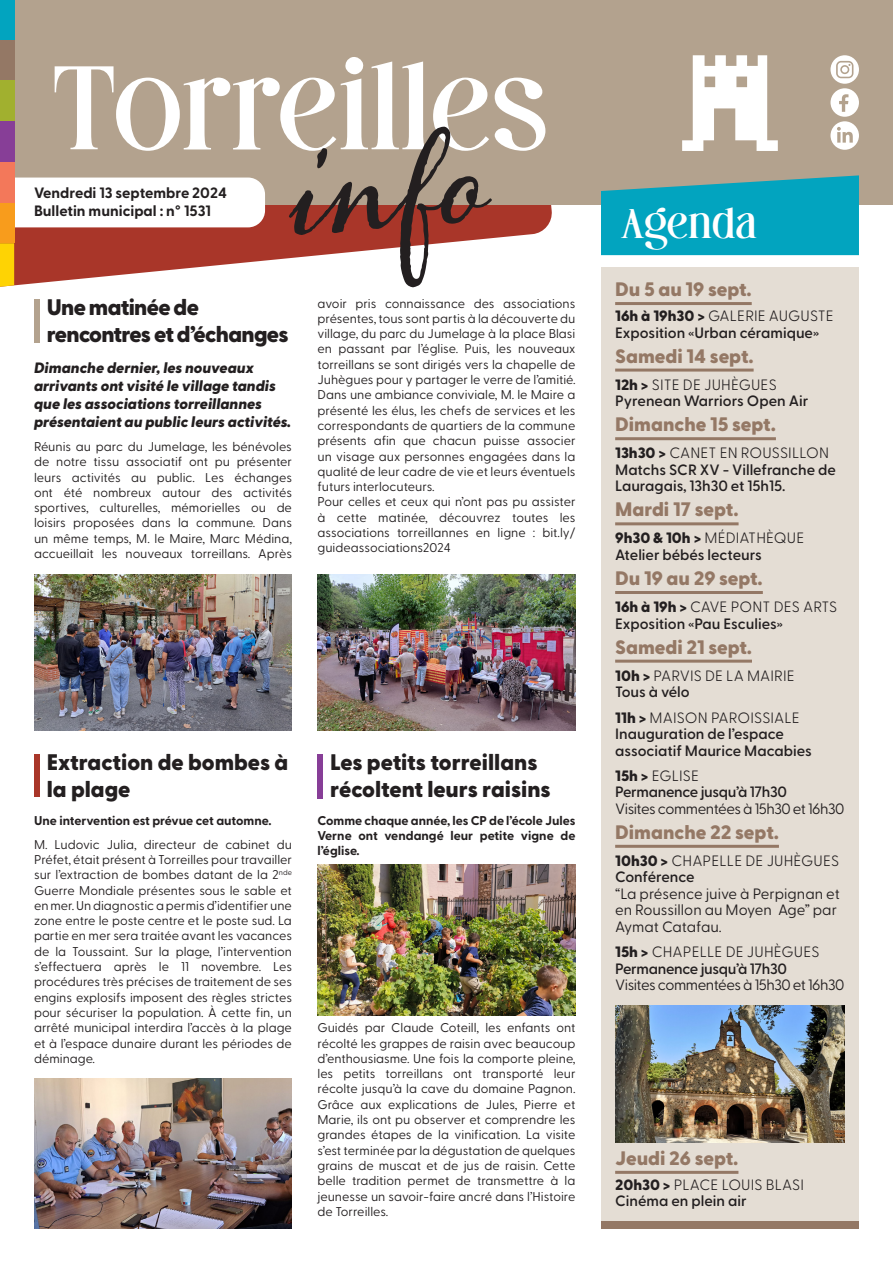
<style>
.page{position:relative;width:893px;height:1263px;background:#fff}
.page>*{position:absolute;margin:0;border:0;box-sizing:border-box;transform-origin:0 0}
.Texte_standard{font:900 33.3px "Dating Historia";color:#fff}
.Titre_noir{font:800 22.5px/27px "Greycliff CF";letter-spacing:-.005em;color:#231f20}
.Titre_noir-2{font:800 22.5px/27px "Greycliff CF";letter-spacing:-.03em;color:#231f20}
.Date_animations_Marron{font:800 19.5px "Greycliff CF";color:#947865}
.Texte_Agenda{font:800 19.5px "Greycliff CF";color:#947865}
.Texte_Agenda-2{font:600 15px/16.5px "Greycliff CF";color:#231f20}
.Texte_Agenda-3{font:15px/16.5px "Greycliff CF";letter-spacing:-.03em;color:#231f20}
.Inter_obliq{font:italic 800 15px/18px "Greycliff CF";color:#231f20}
.Texte_Agenda-4{font:15px/16.5px "Greycliff CF";color:#231f20}
.Date_et_N__bulletin{font:700 15px/18px "Greycliff CF";color:#231f20}
.Texte_Agenda-5{font:300 15px/16.5px "Greycliff CF";letter-spacing:.01em;color:#231f20}
.Texte_standard-2{font:12.75px/15.3px "Greycliff CF";color:#231f20;text-align:justify}
.Chapo_texte{font:700 12.75px/15.3px "Greycliff CF";color:#231f20;text-align:justify}
.s1{font-weight:800}
.s2{font-weight:300}
.s3{font-weight:600}
</style>
<div class="page">
<svg style="left:14px;top:204px;width:539px;height:82px;fill:#a93629"></svg>
<div style="left:0;top:0;width:893px;height:204px;background:#b3a28e"></div>
<svg style="left:601px;top:175px;width:258px;height:80px;background:#14a3b9"></svg>
<div style="left:14px;top:178px;width:251px;height:49px;background:#fff"></div>
<svg style="left:55px;top:57px;width:490px;height:94px"></svg>
<svg style="left:289px;top:127px;width:203px;height:160px"></svg>
<div style="left:601px;top:268px;width:258px;height:961px;background:#e4ddd4"></div>
<svg style="left:682px;top:55px;width:96px;height:96px"></svg>
<div style="left:830px;top:121px;width:29px;height:29px;background:#fff;border-radius:50%"></div>
<svg style="left:837px;top:127px;width:16px;height:16px"></svg>
<svg style="left:830px;top:55px;width:29px;height:29px"></svg>
<svg style="left:836px;top:61px;width:17px;height:17px"></svg>
<div style="left:830px;top:88px;width:29px;height:29px;background:#fff;border-radius:14px"></div>
<svg style="left:839px;top:94px;width:9px;height:18px"></svg>
<div style="left:0;top:203px;width:14px;height:40px;background:#f89c1c"></div>
<svg style="left:0;top:243px;width:14px;height:44px"></svg>
<div style="left:0;top:121px;width:14px;height:41px;background:#873e97"></div>
<div style="left:0;top:40px;width:14px;height:40px;background:#947865"></div>
<div style="left:0;top:162px;width:14px;height:41px;background:#f3785a"></div>
<div style="left:0;top:0;width:14px;height:40px;background:#02a4bf"></div>
<div style="left:0;top:80px;width:14px;height:41px;background:#a1b02f"></div>
<div style="left:601px;top:1222px;width:258px;height:7px;background:#947865"></div>
<div style="left:317px;top:754px;width:6px;height:45px;background:#873e97"></div>
<img style="left:317px;top:865px;width:258px;height:151px">
<div style="left:34px;top:299px;width:6px;height:44px;background:#b3a28e"></div>
<div style="left:34px;top:754px;width:6px;height:43px;background:#a93629"></div>
<img style="left:34px;top:1078px;width:258px;height:151px">
<img style="left:34px;top:575px;width:258px;height:155px">
<img style="left:317px;top:575px;width:258px;height:155px">
<img style="left:615px;top:1005px;width:230px;height:137px">
<hr style="left:615px;top:1171px;width:123px;height:3px;background:#947865">
<hr style="left:615px;top:302px;width:137px;height:3px;background:#947865">
<hr style="left:615px;top:369px;width:139px;height:3px;background:#947865">
<hr style="left:615px;top:437px;width:161px;height:3px;background:#947865">
<hr style="left:615px;top:522px;width:124px;height:3px;background:#947865">
<hr style="left:615px;top:591px;width:148px;height:3px;background:#947865">
<hr style="left:615px;top:660px;width:137px;height:3px;background:#947865">
<hr style="left:615px;top:845px;width:164px;height:3px;background:#947865">
<p class="Date_et_N__bulletin" style="left:34px;top:183px;width:194px">Vendredi 13 septembre 2024<br>Bulletin municipal : n° 1531</p>
<p class="Titre_noir-2" style="left:47px;top:293px;width:243px">Une matinée de rencontres et d’échanges</p>
<p class="Inter_obliq" style="left:34px;top:358px;width:259px">Dimanche dernier, les nouveaux arrivants ont visité le village tandis que les associations torreillannes présentaient au public leurs activités.</p>
<p class="Texte_standard-2" style="left:34px;top:438px;width:260px">Réunis au parc du Jumelage, les bénévoles de notre tissu associatif ont pu présenter leurs activités au public. Les échanges ont été nombreux autour des activités sportives, culturelles, mémorielles ou de loisirs proposées dans la commune. Dans un même temps, M. le Maire, Marc Médina, accueillait les nouveaux torreillans. Après</p>
<p class="Texte_standard-2" style="left:317px;top:294px;width:260px">avoir pris connaissance des associations présentes, tous sont partis à la découverte du village, du parc du Jumelage à la place Blasi en passant par l’église. Puis, les nouveaux torreillans se sont dirigés vers la chapelle de Juhègues pour y partager le verre de l’amitié.<br>Dans une ambiance conviviale, M. le Maire a présenté les élus, les chefs de services et les correspondants de quartiers de la commune présents afin que chacun puisse associer un visage aux personnes engagées dans la qualité de leur cadre de vie et leurs éventuels futurs interlocuteurs.</p>
<p class="Texte_standard-2" style="left:317px;top:493px;width:260px">Pour celles et ceux qui n’ont pas pu assister à cette matinée, découvrez toutes les associations torreillannes en ligne : bit.ly/ guideassociations2024</p>
<p class="Titre_noir" style="left:47px;top:747px;width:243px">Extraction de bombes à la plage</p>
<p class="Chapo_texte" style="left:34px;top:812px;width:239px">Une intervention est prévue cet automne.</p>
<p class="Texte_standard-2" style="left:34px;top:835px;width:260px">M. Ludovic Julia, directeur de cabinet du Préfet, était présent à Torreilles pour travailler sur l’extraction de bombes datant de la 2<sup>nde </sup>Guerre Mondiale présentes sous le sable et en mer. Un diagnostic a permis d’identifier une zone entre le poste centre et le poste sud. La partie en mer sera traitée avant les vacances de la Toussaint. Sur la plage, l’intervention s’effectuera après le 11 novembre. Les procédures très précises de traitement de ses engins explosifs imposent des règles strictes pour sécuriser la population. À cette fin, un arrêté municipal interdira l’accès à la plage et à l’espace dunaire durant les périodes de déminage.</p>
<p class="Titre_noir" style="left:330px;top:747px;width:222px">Les petits torreillans récoltent leurs raisins</p>
<p class="Chapo_texte" style="left:317px;top:812px;width:259px">Comme chaque année, les CP de l’école Jules Verne ont vendangé leur petite vigne de l’église.</p>
<p class="Texte_standard-2" style="left:317px;top:1019px;width:260px">Guidés par Claude Coteill, les enfants ont récolté les grappes de raisin avec beaucoup d’enthousiasme. Une fois la comporte pleine, les petits torreillans ont transporté leur récolte jusqu’à la cave du domaine Pagnon.<br>Grâce aux explications de Jules, Pierre et Marie, ils ont pu observer et comprendre les grandes étapes de la vinification. La visite s’est terminée par la dégustation de quelques grains de muscat et de jus de raisin. Cette belle tradition permet de transmettre à la jeunesse un savoir-faire ancré dans l’Histoire de Torreilles.</p>
<p class="Texte_standard" style="left:622px;top:204px;width:137px">Agenda</p>
<p class="Texte_Agenda" style="left:615px;top:274px;width:138px">Du 5 au 19 sept.</p>
<p class="Texte_Agenda-2" style="left:615px;top:307px;width:220px"><span class="s1">16h à 19h30 &gt;</span> <span class="s2">GALERIE AUGUSTE<br></span>Exposition «Urban céramique»</p>
<p class="Date_animations_Marron" style="left:615px;top:341px;width:140px">Samedi 14 sept.</p>
<p class="Texte_Agenda-2" style="left:615px;top:375px;width:195px"><span class="s1">12h &gt;</span> <span class="s2">SITE DE JUHÈGUES<br></span>Pyrenean Warriors Open Air</p>
<p class="Date_animations_Marron" style="left:615px;top:409px;width:162px">Dimanche 15 sept.</p>
<p class="Texte_Agenda-2" style="left:615px;top:444px;width:222px"><span class="s1">13h30 &gt;</span> <span class="s2">CANET EN ROUSSILLON<br></span>Matchs SCR XV - Villefranche de<br>Lauragais, 13h30 et 15h15.</p>
<p class="Date_animations_Marron" style="left:615px;top:494px;width:125px">Mardi 17 sept.</p>
<p class="Texte_Agenda-2" style="left:615px;top:529px;width:191px"><span class="s1">9h30 &amp; 10h &gt;</span> <span class="s2">MÉDIATHÈQUE<br></span>Atelier bébés lecteurs</p>
<p class="Date_animations_Marron" style="left:615px;top:563px;width:149px">Du 19 au 29 sept.</p>
<p class="Texte_Agenda-2" style="left:615px;top:598px;width:224px"><span class="s1">16h à 19h &gt;</span> <span class="s2">CAVE PONT DES ARTS<br></span>Exposition «Pau Esculies»</p>
<p class="Date_animations_Marron" style="left:615px;top:632px;width:139px">Samedi 21 sept.</p>
<p class="Texte_Agenda-5" style="left:615px;top:666px;width:181px"><span class="s1">10h &gt;</span> PARVIS DE LA MAIRIE<br><span class="s3">Tous à vélo</span></p>
<p class="Texte_Agenda-2" style="left:615px;top:708px;width:198px"><span class="s1">11h &gt;</span> <span class="s2">MAISON PAROISSIALE<br></span>Inauguration de l’espace associatif Maurice Macabies</p>
<p class="Texte_Agenda-3" style="left:615px;top:766px;width:231px"><span class="s1">15h &gt;</span> <span class="s2">EGLISE<br></span><span class="s3">Permanence jusqu’à 17h30<br></span>Visites commentées à 15h30 et 16h30</p>
<p class="Date_animations_Marron" style="left:615px;top:817px;width:165px">Dimanche 22 sept.</p>
<p class="Texte_Agenda-4" style="left:615px;top:851px;width:226px"><span class="s1">10h30 &gt;</span> <span class="s2">CHAPELLE DE JUHÈGUES<br></span><span class="s3">Conférence<br></span>“La présence juive à Perpignan et en Roussillon au Moyen Age” par<br>Aymat Catafau.</p>
<p class="Texte_Agenda-3" style="left:615px;top:943px;width:231px"><span class="s1">15h &gt;</span> <span class="s2">CHAPELLE DE JUHÈGUES<br></span><span class="s3">Permanence jusqu’à 17h30<br></span>Visites commentées à 15h30 et 16h30</p>
<p class="Texte_Agenda" style="left:615px;top:1143px;width:125px">Jeudi 26 sept.</p>
<p class="Texte_Agenda-2" style="left:615px;top:1175px;width:190px"><span class="s1">20h30 &gt;</span> <span class="s2">PLACE LOUIS BLASI<br></span>Cinéma en plein air</p>
</div>
